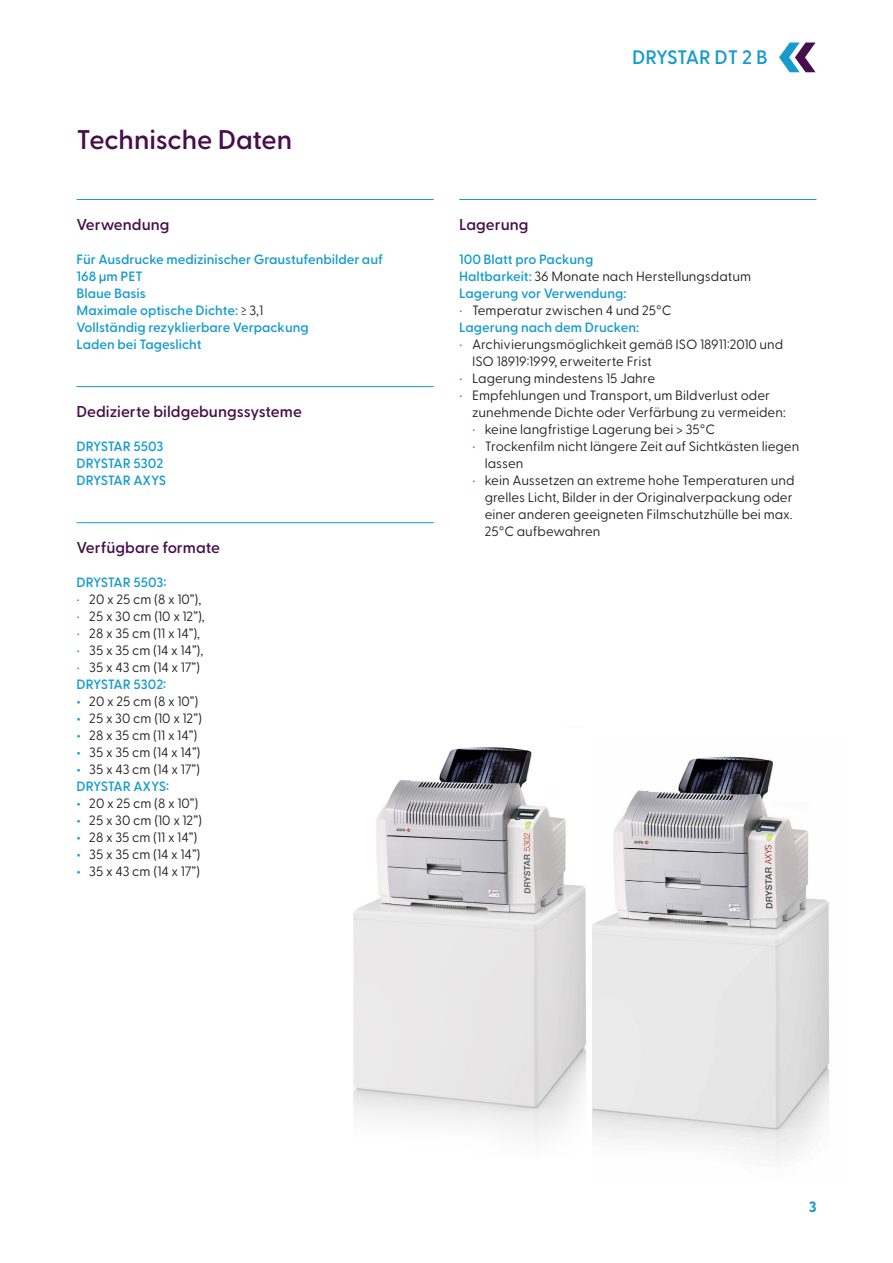
<style>
.page{position:relative;width:893px;height:1263px;background:#fff}
.page>*{position:absolute;margin:0;border:0;box-sizing:border-box;transform-origin:0 0}
.t1{font:600 27px "Greycliff CF";letter-spacing:-.01em;color:#480e4b}
.t2{font:600 19.5px "Greycliff CF";letter-spacing:-.03em;color:#169ccc}
.t3{font:600 15.75px "Greycliff CF";color:#480e4b}
.t4{font:700 15px "Greycliff CF";color:#169ccc}
.t5{font:13.5px/17px "Greycliff CF";color:#231f20}
.t6{font:600 13.5px/17px "Greycliff CF";color:#169ccc}
.t7{font:600 13.5px/17px "Greycliff CF";letter-spacing:-.03em;color:#169ccc}
.s1{font-weight:400;color:#231f20}
.s2{color:#1f9fce}
.s3{font-weight:600;color:#169ccc}
.s4{font-weight:700;color:#1f9fce}
</style>
<div class="page">
<svg style="left:779px;top:43px;width:37px;height:29px"></svg>
<hr style="left:77px;top:199px;width:357px;height:1px;background:#169ccc">
<hr style="left:77px;top:386px;width:357px;height:1px;background:#169ccc">
<hr style="left:77px;top:522px;width:357px;height:1px;background:#169ccc">
<hr style="left:459px;top:199px;width:357px;height:1px;background:#169ccc">
<img style="left:353px;top:747px;width:240px;height:390px">
<img style="left:593px;top:756px;width:236px;height:403px">
<h1 class="t1" style="left:77px;top:119px;width:217px">Technische Daten</h1>
<p class="t3" style="left:77px;top:212px;width:94px">Verwendung</p>
<p class="t6" style="left:77px;top:250px;width:308px">Für Ausdrucke medizinischer Graustufenbilder auf<br>168 μm PET<br>Blaue Basis<br>Maximale optische Dichte: <span class="s1">≥ 3,1<br></span>Vollständig rezyklierbare Verpackung<br>Laden bei Tageslicht</p>
<p class="t3" style="left:77px;top:399px;width:227px">Dedizierte bildgebungssysteme</p>
<p class="t7" style="left:77px;top:437px;width:91px">DRYSTAR 5503<br>DRYSTAR 5302<br>DRYSTAR AXYS</p>
<p class="t3" style="left:77px;top:535px;width:145px">Verfügbare formate</p>
<p class="t6" style="left:77px;top:573px;width:91px">DRYSTAR 5503:</p>
<p class="t5" style="left:77px;top:590px;width:126px"><span class="s2">•</span> 20 x 25 cm (8 x 10”),</p>
<p class="t5" style="left:77px;top:607px;width:130px"><span class="s2">•</span> 25 x 30 cm (10 x 12”),</p>
<p class="t5" style="left:77px;top:624px;width:125px"><span class="s2">•</span> 28 x 35 cm (11 x 14”),</p>
<p class="t5" style="left:77px;top:641px;width:128px"><span class="s2">•</span> 35 x 35 cm (14 x 14”),</p>
<p class="t5" style="left:77px;top:658px;width:125px"><span class="s2">•</span> 35 x 43 cm (14 x 17”)<br><span class="s3">DRYSTAR 5302:</span></p>
<p class="t5" style="left:77px;top:692px;width:123px"><span class="s4">•</span> 20 x 25 cm (8 x 10”)</p>
<p class="t5" style="left:77px;top:709px;width:127px"><span class="s4">•</span> 25 x 30 cm (10 x 12”)</p>
<p class="t5" style="left:77px;top:726px;width:122px"><span class="s4">•</span> 28 x 35 cm (11 x 14”)</p>
<p class="t5" style="left:77px;top:743px;width:126px"><span class="s4">•</span> 35 x 35 cm (14 x 14”)</p>
<p class="t5" style="left:77px;top:760px;width:125px"><span class="s4">•</span> 35 x 43 cm (14 x 17”)<br><span class="s3">DRYSTAR AXYS:</span></p>
<p class="t5" style="left:77px;top:794px;width:123px"><span class="s4">•</span> 20 x 25 cm (8 x 10”)</p>
<p class="t5" style="left:77px;top:811px;width:127px"><span class="s4">•</span> 25 x 30 cm (10 x 12”)</p>
<p class="t5" style="left:77px;top:828px;width:122px"><span class="s4">•</span> 28 x 35 cm (11 x 14”)</p>
<p class="t5" style="left:77px;top:845px;width:126px"><span class="s4">•</span> 35 x 35 cm (14 x 14”)</p>
<p class="t5" style="left:77px;top:862px;width:125px"><span class="s4">•</span> 35 x 43 cm (14 x 17”)</p>
<h2 class="t2" style="left:632px;top:42px;width:137px">DRYSTAR DT 2 B</h2>
<p class="t3" style="left:459px;top:212px;width:71px">Lagerung</p>
<p class="t6" style="left:459px;top:250px;width:293px">100 Blatt pro Packung<br>Haltbarkeit: <span class="s1">36 Monate nach Herstellungsdatum<br></span>Lagerung vor Verwendung:</p>
<p class="t5" style="left:459px;top:300px;width:214px"><span class="s2">•</span> Temperatur zwischen 4 und 25°C<br><span class="s3">Lagerung nach dem Drucken:</span></p>
<p class="t5" style="left:472px;top:334px;width:313px;text-indent:-13px"><span class="s2">•</span> Archivierungsmöglichkeit gemäß ISO 18911:2010 und<br>ISO 18919:1999, erweiterte Frist</p>
<p class="t5" style="left:459px;top:368px;width:197px"><span class="s2">•</span> Lagerung mindestens 15 Jahre</p>
<p class="t5" style="left:472px;top:385px;width:315px;text-indent:-13px"><span class="s2">•</span> Empfehlungen und Transport, um Bildverlust oder zunehmende Dichte oder Verfärbung zu vermeiden:</p>
<p class="t5" style="left:472px;top:420px;width:245px"><span class="s2">•</span> keine langfristige Lagerung bei &gt; 35°C</p>
<p class="t5" style="left:485px;top:437px;width:316px;text-indent:-13px"><span class="s2">•</span> Trockenfilm nicht längere Zeit auf Sichtkästen liegen lassen</p>
<p class="t5" style="left:485px;top:471px;width:311px;text-indent:-13px"><span class="s2">•</span> kein Aussetzen an extreme hohe Temperaturen und grelles Licht, Bilder in der Originalverpackung oder einer anderen geeigneten Filmschutzhülle bei max.<br>25°C aufbewahren</p>
<p class="t4" style="left:809px;top:1195px;width:9px">3</p>
</div>
